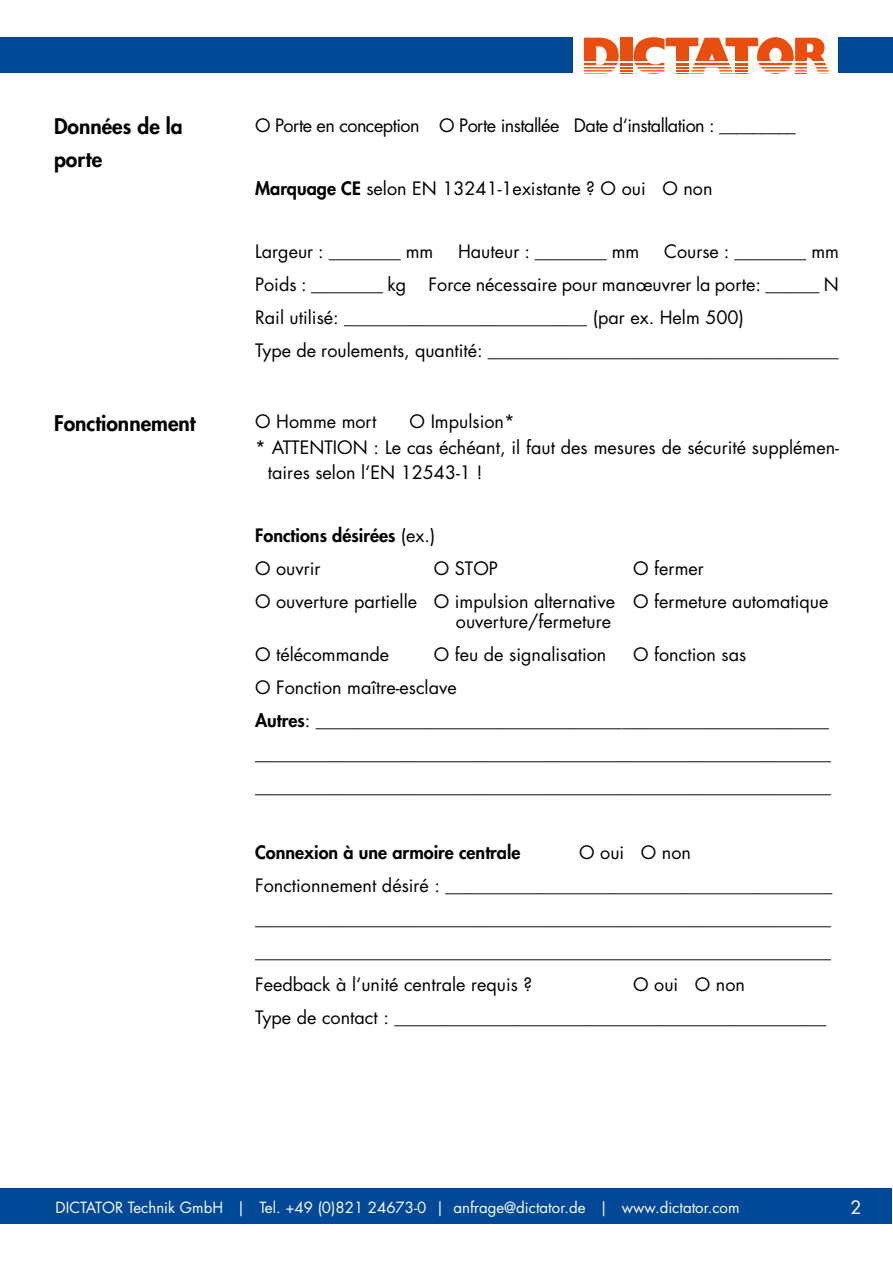
<style>
.page{position:relative;width:893px;height:1263px;background:#fff}
.page>*{position:absolute;margin:0;border:0;box-sizing:border-box;transform-origin:0 0}
.t1{font:800 21px/33px "Futura Std";color:#000}
.t2{font:18px/33px "Futura Std";color:#000}
.t3{font:18px "Futura Std";letter-spacing:-.03em;color:#000}
.t4{font:800 18px/33px "Futura Std";color:#000}
.t5{font:18px "Futura Std";color:#fff}
.t6{font:15px "Futura Std";color:#fdfdfd}
.s1{font-weight:800}
.s2{font-weight:400}
</style>
<div class="page">
<svg style="left:584px;top:37px;width:245px;height:37px"></svg>
<div style="left:0;top:37px;width:573px;height:35px;background:#014997"></div>
<div style="left:839px;top:37px;width:54px;height:35px;background:#014997"></div>
<div style="left:0;top:1188px;width:891px;height:36px;background:#014997"></div>
<p class="t1" style="left:54px;top:110px;width:130px">Données de la porte</p>
<p class="t3" style="left:255px;top:114px;width:542px">O Porte en conception O Porte installée Date d‘installation : _________</p>
<p class="t2" style="left:255px;top:172px;width:459px"><span class="s1">Marquage CE</span> selon EN 13241-1existante ? O oui O non</p>
<p class="t2" style="left:255px;top:235px;width:585px;text-indent:409px">Course : ________ mm Poids : ________ kg Force nécessaire pour manœuvrer la porte: ______ N Rail utilisé: ___________________________ (par ex. Helm 500)<br>Type de roulements, quantité: _______________________________________</p>
<p class="t2" style="left:255px;top:235px;width:180px">Largeur : ________ mm</p>
<p class="t2" style="left:458px;top:235px;width:183px">Hauteur : ________ mm</p>
<p class="t1" style="left:54px;top:406px;width:143px">Fonctionnement</p>
<p class="t2" style="left:255px;top:405px;width:123px">O Homme mort</p>
<p class="t2" style="left:410px;top:405px;width:107px">O Impulsion*</p>
<p class="t2" style="left:255px;top:431px;width:585px">* ATTENTION : Le cas échéant, il faut des mesures de sécurité supplémen-</p>
<p class="t2" style="left:268px;top:456px;width:216px">taires selon l‘EN 12543-1 !</p>
<p class="t4" style="left:255px;top:519px;width:182px">Fonctions désirées <span class="s2">(ex.)<br>O ouvrir</span></p>
<p class="t2" style="left:255px;top:552px;width:575px;text-indent:378px">O fermer<br>O ouverture partielle O impulsion alternative O fermeture automatique</p>
<p class="t2" style="left:456px;top:605px;width:157px">ouverture/fermeture</p>
<p class="t2" style="left:255px;top:638px;width:136px">O télécommande</p>
<p class="t2" style="left:434px;top:638px;width:174px">O feu de signalisation</p>
<p class="t2" style="left:633px;top:638px;width:115px">O fonction sas</p>
<p class="t2" style="left:255px;top:671px;width:578px">O Fonction maître-esclave<br><span class="s1">Autres</span>: _________________________________________________________ ________________________________________________________________ ________________________________________________________________</p>
<p class="t2" style="left:434px;top:552px;width:66px">O STOP</p>
<p class="t4" style="left:255px;top:835px;width:267px">Connexion à une armoire centrale</p>
<p class="t2" style="left:255px;top:836px;width:579px;text-indent:324px">O oui O non<br>Fonctionnement désiré : ___________________________________________ ________________________________________________________________ ________________________________________________________________ Feedback à l‘unité centrale requis ?</p>
<p class="t2" style="left:255px;top:968px;width:573px;text-indent:378px">O oui O non<br>Type de contact : ________________________________________________</p>
<p class="t6" style="left:56px;top:1198px;width:685px">DICTATOR Technik GmbH | Tel. +49 (0)821 24673-0 | anfrage@dictator.de | www.dictator.com</p>
<p class="t5" style="left:850px;top:1196px;width:13px">2</p>
</div>
